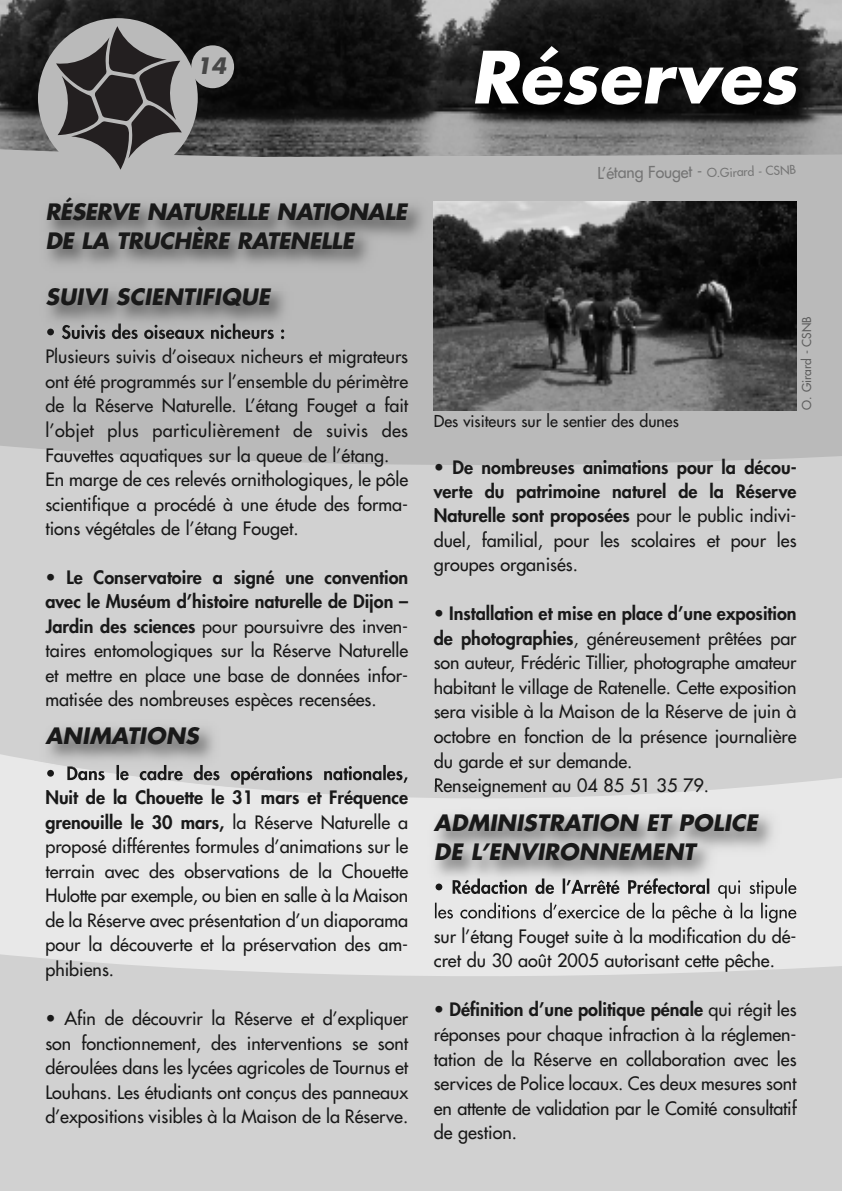
<style>
.page{position:relative;width:842px;height:1191px;background:#fff}
.page>*{position:absolute;margin:0;border:0;box-sizing:border-box;transform-origin:0 0}
.t1{font:italic 700 70px "Futura";letter-spacing:.005em;color:#fff}
.t2{font:italic 700 22px/28.6px "Futura";color:#191919}
.t3{font:italic 700 22px "Futura";color:#474747}
.t4{font:18px/24.6px "Futura";color:#191919;text-align:justify}
.t5{font:800 18px/24.4px "Futura";color:#191919;text-align:justify}
.t6{font:16px "Futura";letter-spacing:-.015em;color:#757575}
.t7{font:16px "Futura";color:#191919}
.t8{font:12px "Futura";color:#5e5e5e}
.t9{font:12px "Futura";color:#757575}
.s1{font-weight:800}
.s2{font-size:12px}
.s3{font-weight:400}
</style>
<div class="page">
<div style="left:0;top:857px;width:842px;height:334px;background:#d1d1d1"></div>
<div style="left:0;top:810px;width:842px;height:166px;background:#e8e8e8"></div>
<div style="left:0;top:470px;width:842px;height:340px;background:#d1d1d1"></div>
<svg style="left:0;top:159px;width:842px;height:311px;background:#bbb"></svg>
<img style="left:0;top:0;width:842px;height:159px">
<hr style="left:251px;top:157px;width:591px;height:4px;background:#bababa">
<img style="left:251px;top:29px;width:591px;height:128px">
<div style="left:38px;top:18px;width:160px;height:160px;background:#bababa;border-radius:50%"></div>
<svg style="left:56px;top:26px;width:126px;height:144px"></svg>
<img style="left:19px;top:190px;width:432px;height:100px">
<img style="left:34px;top:276px;width:400px;height:72px">
<svg style="left:47px;top:328px;width:7px;height:7px"></svg>
<img style="left:62px;top:323px;width:132px;height:16px">
<img style="left:55px;top:348px;width:127px;height:1px">
<img style="left:34px;top:715px;width:402px;height:72px">
<svg style="left:47px;top:770px;width:7px;height:6px"></svg>
<img style="left:67px;top:765px;width:171px;height:15px">
<svg style="left:434px;top:734px;width:2px;height:9px"></svg>
<svg style="left:434px;top:758px;width:2px;height:10px"></svg>
<img style="left:423px;top:802px;width:402px;height:116px">
<svg style="left:435px;top:883px;width:7px;height:7px"></svg>
<img style="left:453px;top:878px;width:158px;height:16px">
<img style="left:718px;top:878px;width:78px;height:20px">
<img style="left:435px;top:902px;width:141px;height:16px">
<img style="left:434px;top:202px;width:363px;height:208px">
<div style="left:191px;top:45px;width:43px;height:43px;background:#bababa;border-radius:50%"></div>
<svg style="left:780px;top:165px;width:16px;height:10px"></svg>
<p class="t3" style="left:196px;top:56px;width:32px">14</p>
<p class="t2" style="left:45px;top:199px;width:363px">RÉSERVE NATURELLE NATIONALE<br>DE LA TRUCHÈRE RATENELLE</p>
<p class="t2" style="left:45px;top:284px;width:226px">SUIVI SCIENTIFIQUE</p>
<p class="t4" style="left:45px;top:346px;width:364px;text-align:left">Plusieurs suivis d’oiseaux nicheurs et migrateurs ont été programmés sur l’ensemble du périmètre de la Réserve Naturelle. L’étang Fouget a fait l’objet plus particulièrement de suivis des Fauvettes aquatiques sur la queue de l’étang.<br>En marge de ces relevés ornithologiques, le pôle scientifique a procédé à une étude des forma&shy;tions végétales de l’étang Fouget.</p>
<p class="t4" style="left:45px;top:566px;width:364px">• <span class="s1">Le Conservatoire a signé une convention avec le Muséum d’histoire naturelle de Dijon – Jardin des sciences</span> pour poursuivre des inven&shy;taires entomologiques sur la Réserve Naturelle et mettre en place une base de données infor&shy;matisée des nombreuses espèces recensées.</p>
<p class="t2" style="left:45px;top:723px;width:155px">ANIMATIONS</p>
<p class="t4" style="left:45px;top:786px;width:364px"><span class="s1">Nuit de la Chouette le 31 mars et Fréquence grenouille le 30 mars,</span> la Réserve Naturelle a proposé différentes formules d’animations sur le terrain avec des observations de la Chouette Hulotte par exemple, ou bien en salle à la Maison de la Réserve avec présentation d’un diaporama pour la découverte et la préservation des am&shy;phibiens.</p>
<p class="t4" style="left:45px;top:1007px;width:364px">• Afin de découvrir la Réserve et d’expliquer son fonctionnement, des interventions se sont déroulées dans les lycées agricoles de Tournus et Louhans. Les étudiants ont conçus des panneaux d’expositions visibles à la Maison de la Réserve.</p>
<h1 class="t1" style="left:470px;top:45px;width:327px">Réserves</h1>
<p class="t6" style="left:593px;top:164px;width:48px">L’étang</p>
<p class="t6" style="left:644px;top:164px;width:74px;rotate:-1deg">Fouget - <span class="s2">O.</span></p>
<p class="t9" style="left:765px;top:165px;width:32px;rotate:-3deg">CSNB</p>
<p class="t6" style="left:597px;top:165px;width:31px">L’éta</p>
<p class="t6" style="left:626px;top:165px;width:105px;rotate:-1deg">ng Fouget - <span class="s2">O.G</span></p>
<p class="t9" style="left:729px;top:166px;width:46px;rotate:-2deg">irard - C</p>
<p class="t7" style="left:434px;top:413px;width:247px">Des visiteurs sur le sentier des dunes</p>
<p class="t8" style="left:801px;top:409px;width:95px;rotate:-90deg">O. Girard - CSNB</p>
<p class="t5" style="left:434px;top:456px;width:364px"><span class="s3">•</span> De nombreuses animations pour la décou&shy;verte du patrimoine naturel de la Réserve Naturelle sont proposées <span class="s3">pour le public indivi&shy;duel, familial, pour les scolaires et pour les groupes organisés.</span></p>
<p class="t4" style="left:434px;top:602px;width:364px;text-align:left">• <span class="s1">Installation et mise en place d’une exposition de photographies</span>, généreusement prêtées par son auteur, Frédéric Tillier, photographe amateur habitant le village de Ratenelle. Cette exposition sera visible à la Maison de la Réserve de juin à octobre en fonction de la présence journalière du garde et sur demande.<br>Renseignement au 04 85 51 35 79.</p>
<p class="t2" style="left:434px;top:810px;width:325px">ADMINISTRATION ET POLICE<br>DE L’ENVIRONNEMENT</p>
<p class="t4" style="left:434px;top:925px;width:364px">sur l’étang Fouget suite à la modification du dé&shy;cret du 30 août 2005 autorisant cette pêche.</p>
<p class="t4" style="left:434px;top:998px;width:364px">• <span class="s1">Définition d’une politique pénale</span> qui régit les réponses pour chaque infraction à la réglemen&shy;tation de la Réserve en collaboration avec les services de Police locaux. Ces deux mesures sont en attente de validation par le Comité consultatif de gestion.</p>
</div>
